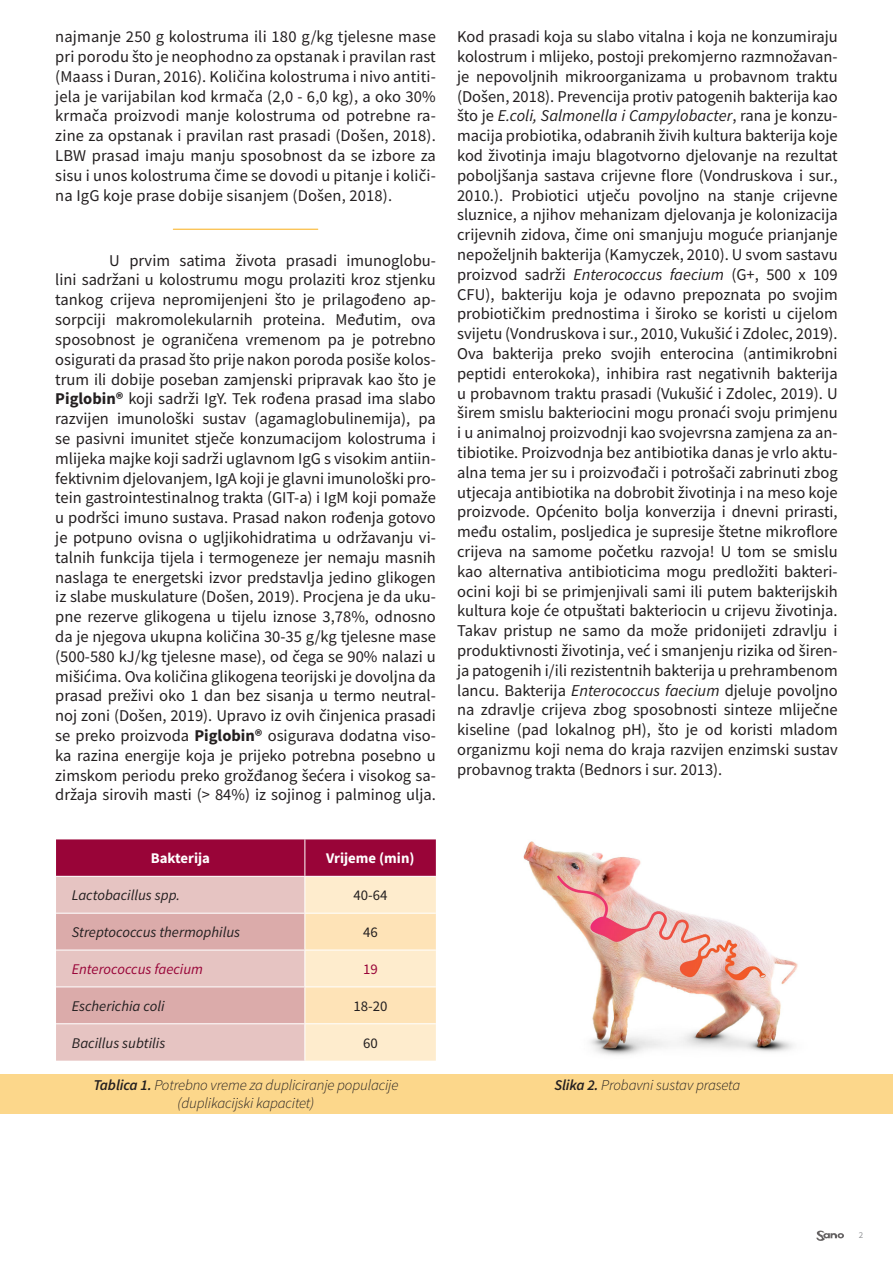
<style>
.page{position:relative;width:893px;height:1263px;background:#fff}
.page>*{position:absolute;margin:0;border:0;box-sizing:border-box;transform-origin:0 0}
.t1{font:16.5px/19.8px "Source Sans Pro";color:#231f20;text-align:justify}
.t2{font:italic 300 15px "Source Sans Pro";letter-spacing:-.01em;color:#231f20}
.t3{font:italic 14.85px "Source Sans Pro";color:#231f20}
.t4{font:700 14.85px "Source Sans Pro";color:#fff}
.t5{font:italic 14.85px "Source Sans Pro";color:#990438}
.t6{font:14.85px "Source Sans Pro";color:#231f20}
.t7{font:14.85px "Source Sans Pro";color:#990438}
.t8{font:9px "Source Sans Pro";color:#939598}
.s1{font-weight:700}
.s2{font-weight:600}
.s3{font-style:italic}
</style>
<div class="page">
<svg style="left:816px;top:1230px;width:28px;height:11px"></svg>
<div style="left:0;top:1075px;width:893px;height:39px;background:#fcd78b"></div>
<hr style="left:173px;top:229px;width:145px;height:1px;background:#faaf18">
<svg style="left:56px;top:839px;width:380px;height:222px;background:#dda9a7"></svg>
<hr style="left:304px;top:839px;width:1px;height:37px;background:#fff">
<hr style="left:56px;top:876px;width:249px;height:1px;background:#fff">
<hr style="left:305px;top:876px;width:131px;height:1px;background:#fff">
<hr style="left:304px;top:877px;width:1px;height:36px;background:#fff">
<hr style="left:56px;top:913px;width:249px;height:1px;background:#fff">
<hr style="left:305px;top:913px;width:131px;height:1px;background:#fff">
<hr style="left:304px;top:914px;width:1px;height:35px;background:#fff">
<hr style="left:56px;top:949px;width:249px;height:1px;background:#fff">
<hr style="left:305px;top:949px;width:131px;height:1px;background:#fff">
<hr style="left:304px;top:950px;width:1px;height:36px;background:#fff">
<hr style="left:56px;top:986px;width:249px;height:1px;background:#fff">
<hr style="left:305px;top:986px;width:131px;height:1px;background:#fff">
<hr style="left:304px;top:987px;width:1px;height:36px;background:#fff">
<hr style="left:56px;top:1023px;width:249px;height:1px;background:#fff">
<hr style="left:305px;top:1023px;width:131px;height:1px;background:#fff">
<hr style="left:304px;top:1024px;width:1px;height:37px;background:#fff">
<img style="left:523px;top:841px;width:275px;height:215px">
<p class="t1" style="left:55px;top:27px;width:382px">najmanje 250 g kolostruma ili 180 g/kg tjelesne mase pri porodu što je neophodno za opstanak i pravilan rast (Maass i Duran, 2016). Količina kolostruma i nivo antiti&shy;jela je varijabilan kod krmača (2,0 - 6,0 kg), a oko 30% krmača proizvodi manje kolostruma od potrebne ra&shy;zine za opstanak i pravilan rast prasadi (Došen, 2018).<br>LBW prasad imaju manju sposobnost da se izbore za sisu i unos kolostruma čime se dovodi u pitanje i količi&shy;na IgG koje prase dobije sisanjem (Došen, 2018).</p>
<p class="t1" style="left:55px;top:250px;width:382px;text-indent:54px">U prvim satima života prasadi imunoglobu&shy;lini sadržani u kolostrumu mogu prolaziti kroz stjenku tankog crijeva nepromijenjeni što je prilagođeno ap&shy;sorpciji makromolekularnih proteina. Međutim, ova sposobnost je ograničena vremenom pa je potrebno osigurati da prasad što prije nakon poroda posiše kolos&shy;trum ili dobije poseban zamjenski pripravak kao što je <span class="s1">Piglobin®</span> koji sadrži IgY. Tek rođena prasad ima slabo razvijen imunološki sustav (agamaglobulinemija), pa se pasivni imunitet stječe konzumacijom kolostruma i mlijeka majke koji sadrži uglavnom IgG s visokim antiin&shy;fektivnim djelovanjem, IgA koji je glavni imunološki pro&shy;tein gastrointestinalnog trakta (GIT-a) i IgM koji pomaže u podršci imuno sustava. Prasad nakon rođenja gotovo je potpuno ovisna o ugljikohidratima u održavanju vi&shy;talnih funkcija tijela i termogeneze jer nemaju masnih naslaga te energetski izvor predstavlja jedino glikogen iz slabe muskulature (Došen, 2019). Procjena je da uku&shy;pne rezerve glikogena u tijelu iznose 3,78%, odnosno da je njegova ukupna količina 30-35 g/kg tjelesne mase (500-580 kJ/kg tjelesne mase), od čega se 90% nalazi u mišićima. Ova količina glikogena teorijski je dovoljna da prasad preživi oko 1 dan bez sisanja u termo neutral&shy;noj zoni (Došen, 2019). Upravo iz ovih činjenica prasadi se preko proizvoda <span class="s1">Piglobin®</span> osigurava dodatna viso&shy;ka razina energije koja je prijeko potrebna posebno u zimskom periodu preko grožđanog šećera i visokog sa&shy;držaja sirovih masti (&gt; 84%) iz sojinog i palminog ulja.</p>
<p class="t4" style="left:151px;top:848px;width:61px">Bakterija</p>
<p class="t4" style="left:326px;top:848px;width:90px">Vrijeme (min)</p>
<p class="t3" style="left:72px;top:886px;width:110px">Lactobacillus spp.</p>
<p class="t6" style="left:353px;top:886px;width:35px">40-64</p>
<p class="t3" style="left:72px;top:923px;width:170px">Streptococcus thermophilus</p>
<p class="t6" style="left:363px;top:923px;width:16px">46</p>
<p class="t5" style="left:72px;top:960px;width:133px">Enterococcus faecium</p>
<p class="t7" style="left:363px;top:960px;width:16px">19</p>
<p class="t3" style="left:72px;top:996px;width:94px">Escherichia coli</p>
<p class="t6" style="left:353px;top:996px;width:35px">18-20</p>
<p class="t3" style="left:72px;top:1033px;width:95px">Bacillus subtilis</p>
<p class="t6" style="left:363px;top:1033px;width:16px">60</p>
<p class="t2" style="left:94px;top:1075px;width:306px"><span class="s2">Tablica 1.</span> Potrebno vreme za dupliciranje populacije</p>
<p class="t2" style="left:178px;top:1093px;width:138px">(duplikacijski kapacitet)</p>
<p class="t1" style="left:457px;top:27px;width:382px">Kod prasadi koja su slabo vitalna i koja ne konzumiraju kolostrum i mlijeko, postoji prekomjerno razmnožavan&shy;je nepovoljnih mikroorganizama u probavnom traktu (Došen, 2018). Prevencija protiv patogenih bakterija kao što je <span class="s3">E.coli, Salmonella i Campylobacter</span>, rana je konzu&shy;macija probiotika, odabranih živih kultura bakterija koje kod životinja imaju blagotvorno djelovanje na rezultat poboljšanja sastava crijevne flore (Vondruskova i sur., 2010.). Probiotici utječu povoljno na stanje crijevne sluznice, a njihov mehanizam djelovanja je kolonizacija crijevnih zidova, čime oni smanjuju moguće prianjanje nepoželjnih bakterija (Kamyczek, 2010). U svom sastavu proizvod sadrži <span class="s3">Enterococcus faecium</span> (G+, 500 x 109<br>CFU), bakteriju koja je odavno prepoznata po svojim probiotičkim prednostima i široko se koristi u cijelom svijetu (Vondruskova i sur., 2010, Vukušić i Zdolec, 2019).<br>Ova bakterija preko svojih enterocina (antimikrobni peptidi enterokoka), inhibira rast negativnih bakterija u probavnom traktu prasadi (Vukušić i Zdolec, 2019). U širem smislu bakteriocini mogu pronaći svoju primjenu i u animalnoj proizvodnji kao svojevrsna zamjena za an&shy;tibiotike. Proizvodnja bez antibiotika danas je vrlo aktu&shy;alna tema jer su i proizvođači i potrošači zabrinuti zbog utjecaja antibiotika na dobrobit životinja i na meso koje proizvode. Općenito bolja konverzija i dnevni prirasti, među ostalim, posljedica je supresije štetne mikroflore crijeva na samome početku razvoja! U tom se smislu kao alternativa antibioticima mogu predložiti bakteri&shy;ocini koji bi se primjenjivali sami ili putem bakterijskih kultura koje će otpuštati bakteriocin u crijevu životinja.<br>Takav pristup ne samo da može pridonijeti zdravlju i produktivnosti životinja, već i smanjenju rizika od širen&shy;ja patogenih i/ili rezistentnih bakterija u prehrambenom lancu. Bakterija <span class="s3">Enterococcus faecium</span> djeluje povoljno na zdravlje crijeva zbog sposobnosti sinteze mliječne kiseline (pad lokalnog pH), što je od koristi mladom organizmu koji nema do kraja razvijen enzimski sustav probavnog trakta (Bednors i sur. 2013).</p>
<p class="t2" style="left:554px;top:1075px;width:187px"><span class="s2">Slika 2.</span> Probavni sustav praseta</p>
<p class="t8" style="left:859px;top:1229px;width:6px">2</p>
</div>
